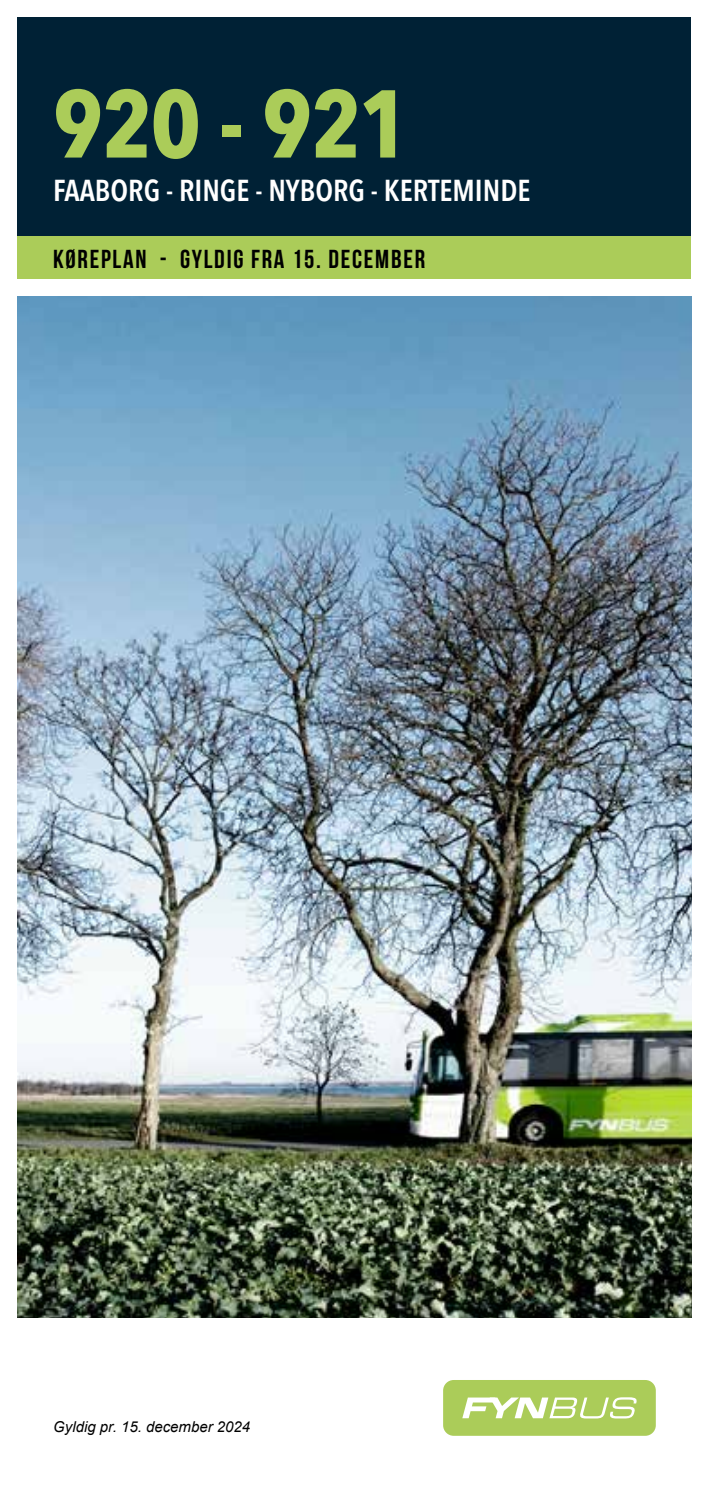
<style>
.page{position:relative;width:709px;height:1489px;background:#fff}
.page>*{position:absolute;margin:0;border:0;box-sizing:border-box;transform-origin:0 0}
.t1{font:700 condensed 95px "Avenir Next LT Pro";letter-spacing:-.01em;color:#abcc59}
.t2{font:600 condensed 30px "Avenir Next LT Pro";color:#fff}
.t3{font:26px "Bebas Neue";letter-spacing:.065em;color:#000}
.t4{font:italic 15px "Arial";color:#000}
</style>
<div class="page">
<div style="left:443px;top:1379px;width:213px;height:56px;background:#abcc59;border-radius:11px"></div>
<svg style="left:462px;top:1397px;width:175px;height:21px"></svg>
<div style="left:18px;top:18px;width:673px;height:218px;background:#002135"></div>
<div style="left:18px;top:236px;width:673px;height:43px;background:#abcc59"></div>
<img style="left:18px;top:296px;width:673px;height:1021px">
<h1 class="t1" style="left:53px;top:66px;width:357px">920 - 921</h1>
<p class="t2" style="left:53px;top:172px;width:479px">FAABORG - RINGE - NYBORG - KERTEMINDE</p>
<p class="t3" style="left:53px;top:244px;width:373px">KØREPLAN - GYLDIG FRA 15. DECEMBER</p>
<p class="t4" style="left:53px;top:1416px;width:199px">Gyldig pr. 15. december 2024</p>
</div>
